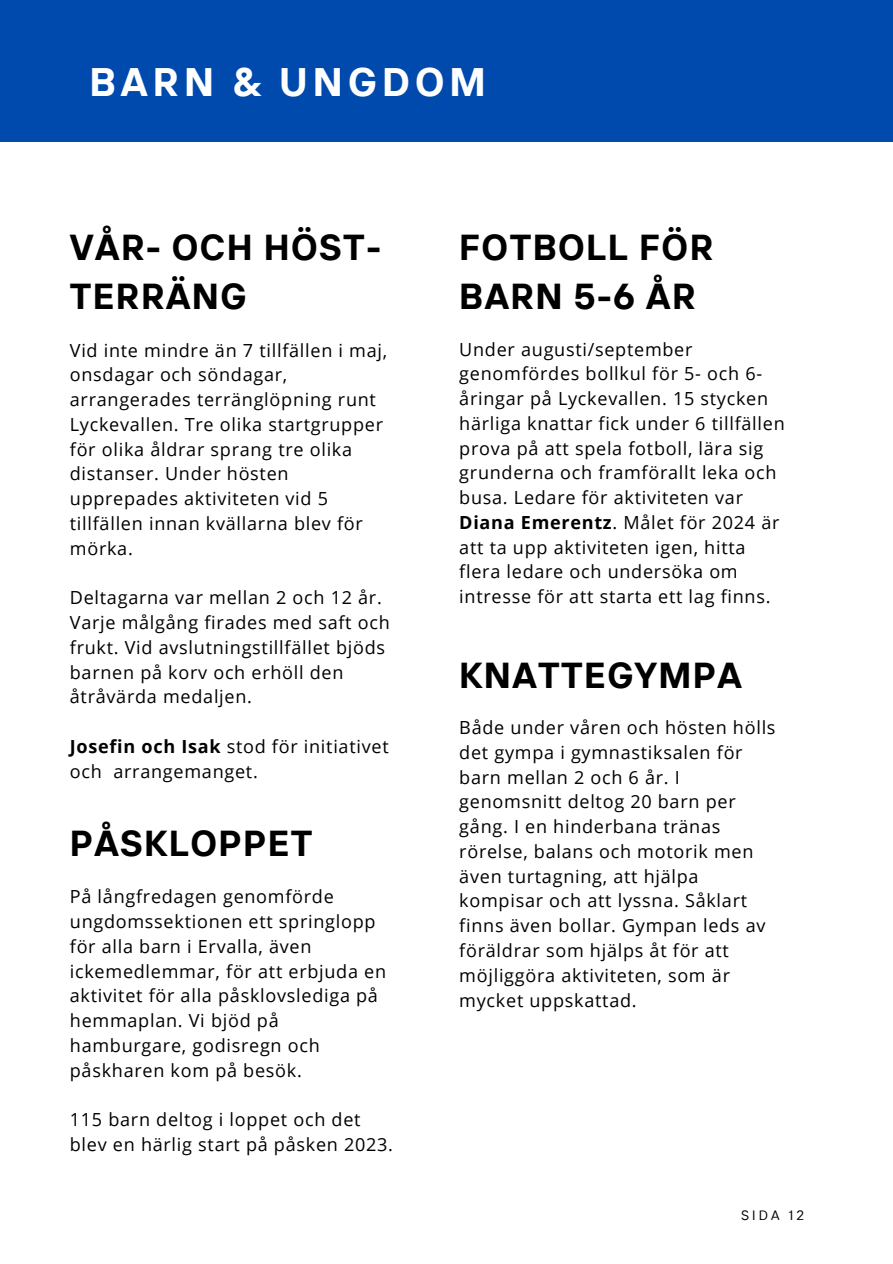
<style>
.page{position:relative;width:893px;height:1264px;background:#fff}
.page>*{position:absolute;margin:0;border:0;box-sizing:border-box;transform-origin:0 0}
.t1{font:700 39.75px "TT Interphases";letter-spacing:.13em;color:#fff}
.t2{font:700 36px/49.5px "TT Interphases";letter-spacing:.04em;color:#000001}
.t3{font:18px/24.8px "Open Sans";letter-spacing:.04em;color:#000001}
.t4{font:13.5px "TT Interphases";letter-spacing:.23em;color:#000001}
.s1{font-weight:700}
</style>
<div class="page">
<div style="left:0;top:0;width:892px;height:141px;background:#004aad"></div>
<h2 class="t1" style="left:89px;top:56px;width:398px">BARN &amp; UNGDOM</h2>
<h2 class="t2" style="left:70px;top:221px;width:312px">VÅR- OCH HÖST-<br>TERRÄNG</h2>
<h2 class="t3" style="left:70px;top:337px;width:319px">Vid inte mindre än 7 tillfällen i maj, onsdagar och söndagar, arrangerades terränglöpning runt<br>Lyckevallen. Tre olika startgrupper för olika åldrar sprang tre olika distanser. Under hösten upprepades aktiviteten vid 5 tillfällen innan kvällarna blev för mörka.</h2>
<h1 class="t3" style="left:70px;top:585px;width:321px">Deltagarna var mellan 2 och 12 år.<br>Varje målgång firades med saft och frukt. Vid avslutningstillfället bjöds barnen på korv och erhöll den åtråvärda medaljen.</h1>
<h2 class="t3" style="left:70px;top:733px;width:320px"><span class="s1">Josefin och Isak</span> stod för initiativet och arrangemanget.</h2>
<h1 class="t2" style="left:70px;top:817px;width:244px">PÅSKLOPPET</h1>
<h2 class="t3" style="left:70px;top:884px;width:318px">På långfredagen genomförde ungdomssektionen ett springlopp för alla barn i Ervalla, även ickemedlemmar, för att erbjuda en aktivitet för alla påsklovslediga på hemmaplan. Vi bjöd på hamburgare, godisregn och påskharen kom på besök.</h2>
<p class="t3" style="left:70px;top:1106px;width:324px">115 barn deltog i loppet och det blev en härlig start på påsken 2023.</p>
<h1 class="t2" style="left:459px;top:221px;width:255px">FOTBOLL FÖR<br>BARN 5-6 ÅR</h1>
<h2 class="t3" style="left:459px;top:336px;width:327px">Under augusti/september genomfördes bollkul för 5- och 6- åringar på Lyckevallen. 15 stycken härliga knattar fick under 6 tillfällen prova på att spela fotboll, lära sig grunderna och framförallt leka och busa. Ledare för aktiviteten var <span class="s1">Diana Emerentz</span>. Målet för 2024 är att ta upp aktiviteten igen, hitta flera ledare och undersöka om intresse för att starta ett lag finns.</h2>
<h2 class="t2" style="left:459px;top:649px;width:284px">KNATTEGYMPA</h2>
<h1 class="t3" style="left:459px;top:714px;width:318px">Både under våren och hösten hölls det gympa i gymnastiksalen för barn mellan 2 och 6 år. I genomsnitt deltog 20 barn per gång. I en hinderbana tränas rörelse, balans och motorik men även turtagning, att hjälpa kompisar och att lyssna. Såklart finns även bollar. Gympan leds av föräldrar som hjälps åt för att möjliggöra aktiviteten, som är mycket uppskattad.</h1>
<h1 class="t4" style="left:741px;top:1206px;width:64px">SIDA 12</h1>
</div>
